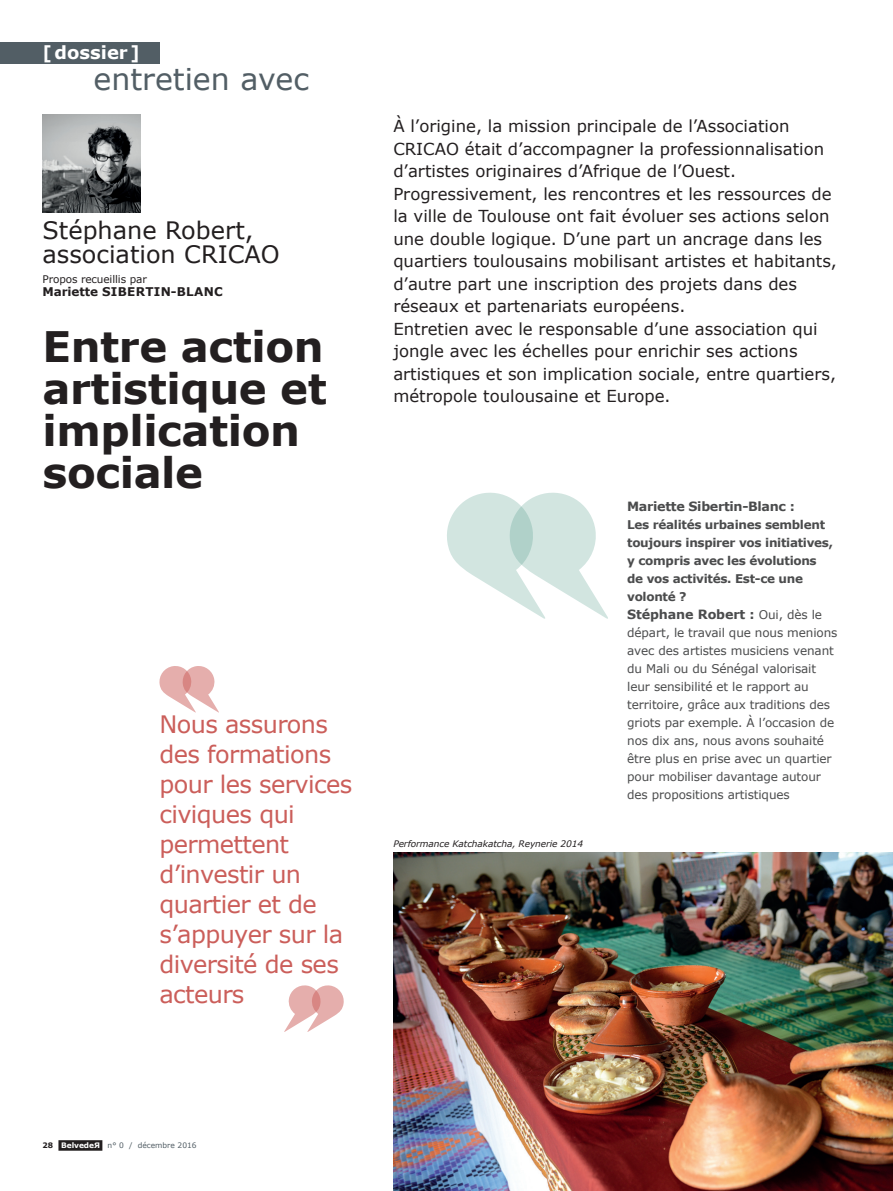
<style>
.page{position:relative;width:893px;height:1191px;background:#fff}
.page>*{position:absolute;margin:0;border:0;box-sizing:border-box;transform-origin:0 0}
.t1{font:700 42px/42px "Verdana";letter-spacing:-.01em;color:#231f20}
.t2{font:30px "Verdana";color:#525e65}
.t3{font:24px/30px "Verdana";letter-spacing:-.025em;color:#cb5e5a}
.t4{font:24px/24px "Verdana";color:#231f20}
.t5{font:700 18px "Verdana";color:#fff}
.t6{font:16.5px/22.5px "Verdana";color:#231f20}
.t7{font:700 12.75px "Verdana";letter-spacing:-.025em;color:#4b4c4d}
.t8{font:12px/18px "Verdana";letter-spacing:-.01em;color:#4b4c4d}
.t9{font:700 12px/18px "Verdana";letter-spacing:-.025em;color:#4b4c4d}
.t10{font:700 12px "Verdana";letter-spacing:-.01em;color:#231f20}
.t11{font:10.5px "Verdana";letter-spacing:-.01em;color:#231f20}
.t12{font:italic 9px "Verdana";letter-spacing:-.01em;color:#231f20}
.t13{font:7.5px "Verdana";color:#525e65}
.s1{font-weight:400;font-size:12px}
.s2{font-weight:700;color:#231f20}
.s3{font-weight:700;color:#fff}
</style>
<div class="page">
<svg style="left:447px;top:492px;width:161px;height:127px"></svg>
<img style="left:43px;top:115px;width:97px;height:97px">
<svg style="left:159px;top:666px;width:60px;height:47px"></svg>
<svg style="left:284px;top:985px;width:60px;height:47px"></svg>
<div style="left:58px;top:1140px;width:44px;height:10px;background:#231f20"></div>
<div style="left:0;top:42px;width:159px;height:22px;background:#525e65"></div>
<img style="left:393px;top:853px;width:500px;height:338px">
<p class="t5" style="left:43px;top:39px;width:99px">[dossier]</p>
<h2 class="t2" style="left:94px;top:58px;width:217px">entretien avec</h2>
<h3 class="t4" style="left:43px;top:218px;width:213px">Stéphane Robert, association CRICA</h3>
<h3 class="t4" style="left:261px;top:242px;width:20px">O</h3>
<p class="t11" style="left:43px;top:272px;width:106px">Propos recueillis par</p>
<p class="t10" style="left:43px;top:283px;width:112px">Mariette Si be rtin</p>
<p class="t10" style="left:171px;top:283px;width:16px">-Blanc</p>
<h1 class="t1" style="left:43px;top:324px;width:286px">Entre action artistique et implication sociale</h1>
<h3 class="t3" style="left:159px;top:709px;width:194px">Nous assurons des formations pour les services civiques qui permettent d’investir un quartier et de s’appuyer sur la diversité de ses acteurs</h3>
<p class="t6" style="left:393px;top:115px;width:398px">À l’origine, la mission principale de l’Association<br>CRICA</p>
<p class="t6" style="left:393px;top:137px;width:445px;text-indent:53px">O était d’accompagner la professionnalisation d’artistes originaires d’Afrique de l’Ouest.<br>Progressivement, les rencontres et les ressources de la ville de Toulouse ont fait évoluer ses actions selon une double logique. D’une part un ancrage dans les quartiers toulousains mobilisant artistes et habitants, d’autre part une inscription des projets dans des réseaux et partenariats européens.<br>Entretien avec le responsable d’une association qui jongle avec les échelles pour enrichir ses actions artistiques et son implication sociale, entre quartiers, métropole toulousaine et Europe.</p>
<p class="t12" style="left:393px;top:838px;width:191px">Performance Katchakatcha, Reynerie 2014</p>
<p class="t7" style="left:627px;top:497px;width:169px">Mariette Sibertin-Blanc :</p>
<p class="t9" style="left:627px;top:515px;width:207px">Les réalités urbaines semblent toujours inspirer vos initiatives, y compris avec les évolutions de vos activités. Est-ce une volonté ?</p>
<p class="t7" style="left:627px;top:605px;width:196px">Stéphane Robert : <span class="s1">Oui, dès le</span></p>
<p class="t8" style="left:627px;top:623px;width:212px">départ, le travail que nous menions avec des artistes musiciens venant du Mali ou du Sénégal valorisait leur sensibilité et le rapport au territoire, grâce aux traditions des griots par exemple. À l’occasion de nos dix ans, nous avons souhaité être plus en prise avec un quartier pour mobiliser davantage autour des propositions artistiques</p>
<p class="t13" style="left:43px;top:1140px;width:156px"><span class="s2">28</span> <span class="s3">belvedeЯ</span> n° 0 / décembre 2016</p>
</div>
